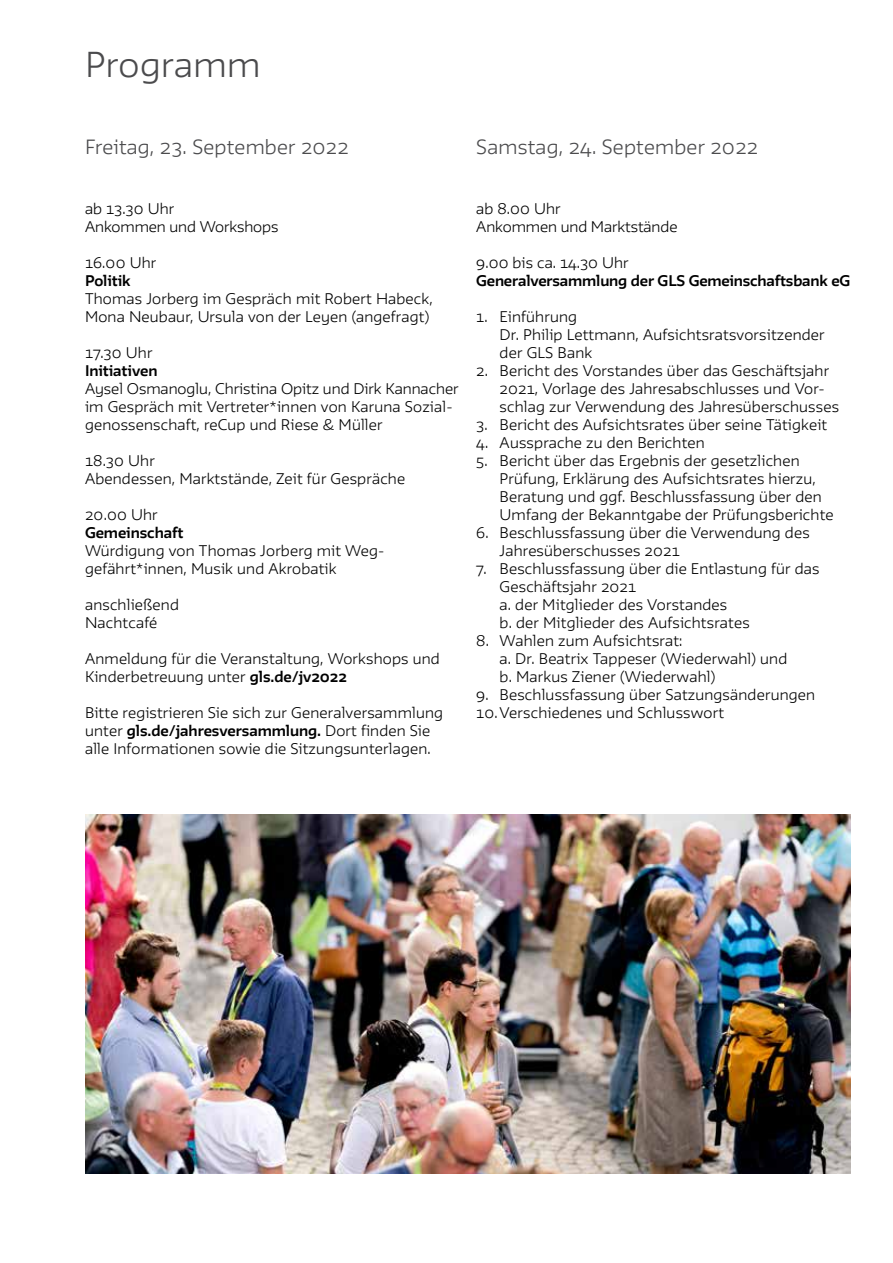
<style>
.page{position:relative;width:893px;height:1263px;background:#fff}
.page>*{position:absolute;margin:0;border:0;box-sizing:border-box;transform-origin:0 0}
.t1{font:300 31.5px "GLS Irma";letter-spacing:.015em;color:#4b4b4d}
.t2{font:300 18px "GLS Irma";letter-spacing:.015em;color:#4b4b4d}
.t3{font:300 13.5px/18px "GLS Irma";letter-spacing:.015em;color:#000}
.t4{font:700 13.5px "GLS Irma";letter-spacing:-.01em;color:#000}
.t5{font:300 13.5px/18px "GLS Irma";letter-spacing:-.005em;color:#000}
.s1{font-weight:700}
</style>
<div class="page">
<img style="left:85px;top:814px;width:765px;height:360px">
<h1 class="t1" style="left:85px;top:44px;width:177px">Programm</h1>
<h2 class="t2" style="left:85px;top:135px;width:265px">Freitag, 23. September 2022</h2>
<p class="t5" style="left:85px;top:199px;width:195px">ab 13.30 Uhr<br>Ankommen und Workshops</p>
<p class="t3" style="left:85px;top:253px;width:73px">16.00 Uhr</p>
<p class="t4" style="left:85px;top:272px;width:47px">Politik</p>
<p class="t3" style="left:85px;top:289px;width:349px">Thomas Jorberg im Gespräch mit Robert Habeck,<br>Mona Neubaur, Ursula von der Leyen (angefragt)</p>
<p class="t3" style="left:85px;top:343px;width:69px">17.30 Uhr</p>
<p class="t4" style="left:85px;top:362px;width:74px">Initiativen</p>
<p class="t3" style="left:85px;top:379px;width:375px">Aysel Osmanoglu, Christina Opitz und Dirk Kannacher im Gespräch mit Vertreter*innen von Karuna Sozial&shy;genossenschaft, reCup und Riese &amp; Müller</p>
<p class="t3" style="left:85px;top:451px;width:322px">18.30 Uhr<br>Abendessen, Marktstände, Zeit für Gespräche</p>
<p class="t3" style="left:85px;top:505px;width:74px">20.00 Uhr</p>
<p class="t4" style="left:85px;top:524px;width:100px">Gemeinschaft</p>
<p class="t3" style="left:85px;top:541px;width:301px">Würdigung von Thomas Jorberg mit Weg&shy;gefährt*innen, Musik und Akrobatik</p>
<p class="t3" style="left:85px;top:595px;width:95px">anschließend<br>Nachtcafé</p>
<p class="t3" style="left:85px;top:649px;width:356px">Anmeldung für die Veranstaltung, Workshops und<br>Kinderbetreuung unter <span class="s1">gls.de/jv2022</span></p>
<p class="t3" style="left:85px;top:703px;width:359px">Bitte registrieren Sie sich zur Generalversammlung unter <span class="s1">gls.de/jahresversammlung.</span> Dort finden Sie alle Informationen sowie die Sitzungsunterlagen.</p>
<h2 class="t2" style="left:476px;top:135px;width:283px">Samstag, 24. September 2022</h2>
<p class="t5" style="left:476px;top:199px;width:203px">ab 8.00 Uhr<br>Ankommen und Marktstände</p>
<p class="t3" style="left:476px;top:253px;width:154px">9.00 bis ca. 14.30 Uhr</p>
<p class="t4" style="left:476px;top:272px;width:376px">Generalversammlung der GLS Gemeinschaftsbank eG</p>
<p class="t3" style="left:500px;top:307px;width:327px;text-indent:-23px">1. Einführung<br>Dr. Philip Lettmann, Aufsichtsratsvorsitzender der GLS Bank</p>
<p class="t3" style="left:500px;top:361px;width:341px;text-indent:-23px">2. Bericht des Vorstandes über das Geschäftsjahr<br>2021, Vorlage des Jahresabschlusses und Vor&shy;schlag zur Verwendung des Jahresüberschusses</p>
<p class="t3" style="left:476px;top:415px;width:352px">3. Bericht des Aufsichtsrates über seine Tätigkeit</p>
<p class="t3" style="left:476px;top:433px;width:230px">4. Aussprache zu den Berichten</p>
<p class="t3" style="left:500px;top:451px;width:335px;text-indent:-23px">5. Bericht über das Ergebnis der gesetzlichen Prüfung, Erklärung des Aufsichtsrates hierzu, Beratung und ggf. Beschlussfassung über den Umfang der Bekanntgabe der Prüfungsberichte</p>
<p class="t3" style="left:500px;top:523px;width:312px;text-indent:-23px">6. Beschlussfassung über die Verwendung des<br>Jahresüberschusses 2021</p>
<p class="t3" style="left:500px;top:559px;width:321px;text-indent:-23px">7. Beschlussfassung über die Entlastung für das Geschäftsjahr 2021<br>a. der Mitglieder des Vorstandes<br>b. der Mitglieder des Aufsichtsrates</p>
<p class="t3" style="left:500px;top:631px;width:289px;text-indent:-23px">8. Wahlen zum Aufsichtsrat:<br>a. Dr. Beatrix Tappeser (Wiederwahl) und b. Markus Ziener (Wiederwahl)</p>
<p class="t3" style="left:476px;top:685px;width:340px">9. Beschlussfassung über Satzungsänderungen</p>
<p class="t3" style="left:476px;top:703px;width:249px">10. Verschiedenes und Schlusswort</p>
</div>
